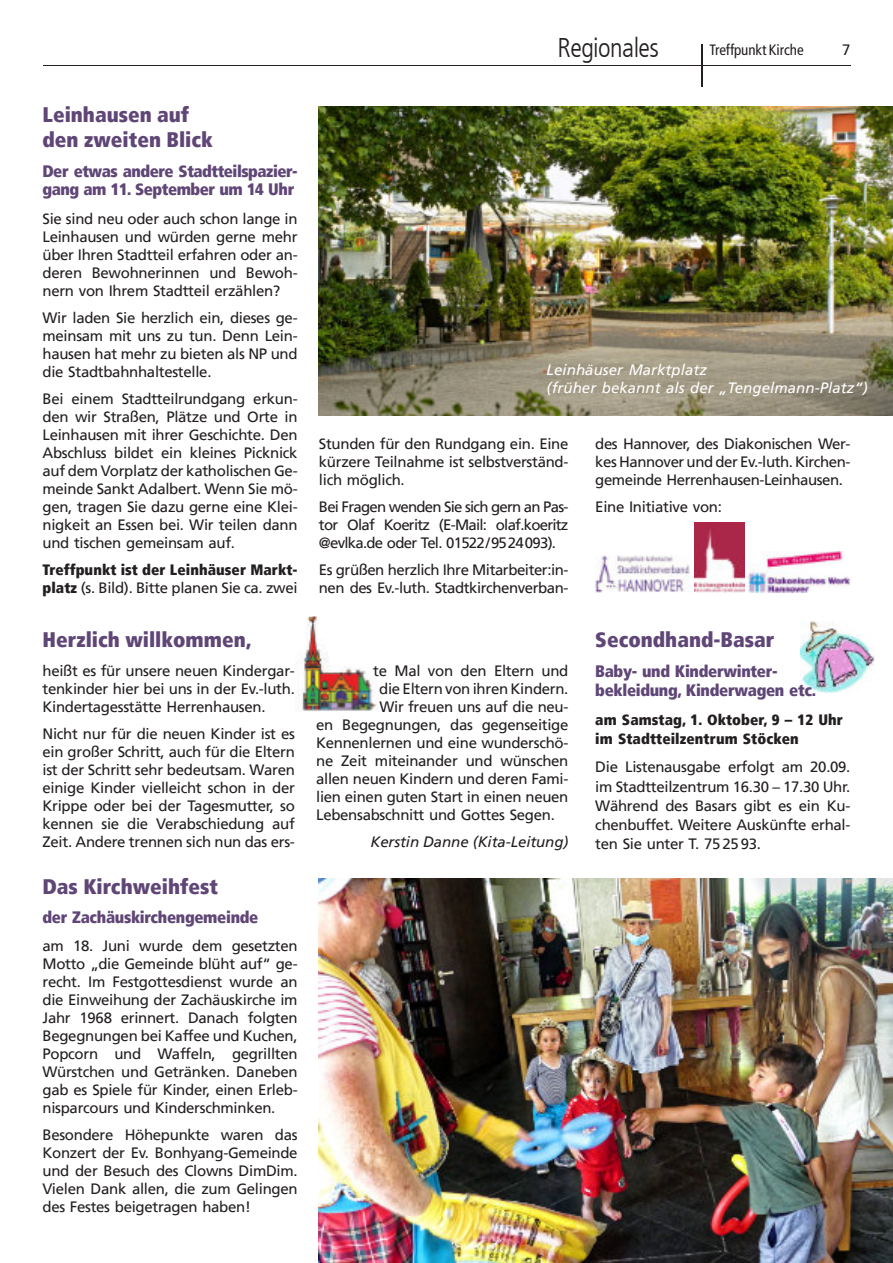
<style>
.page{position:relative;width:893px;height:1263px;background:#fff}
.page>*{position:absolute;margin:0;border:0;box-sizing:border-box;transform-origin:0 0}
.t1{font:300 condensed 27px "Frutiger LT";letter-spacing:-.02em;color:#231f20}
.t2{font:900 condensed 21px/25.2px "Frutiger LT";color:#5f4676}
.t3{font:900 condensed 16.5px/18px "Frutiger LT";letter-spacing:-.02em;color:#5f4676}
.t4{font:15px/18px "Frutiger LT";letter-spacing:-.02em;color:#231f20;text-align:justify}
.t5{font:900 condensed 15px/18px "Frutiger LT";letter-spacing:.005em;color:#231f20}
.t6{font:italic 15px/18px "Frutiger LT";letter-spacing:.005em;color:#fff}
.t7{font:italic 15px "Frutiger LT";letter-spacing:-.005em;color:#231f20}
.t8{font:condensed 15px "Frutiger LT";letter-spacing:-.005em;color:#231f20}
.s1{font-weight:400;font-stretch:normal}
</style>
<div class="page">
<img style="left:800px;top:621px;width:75px;height:71px">
<hr style="left:702px;top:44px;width:1px;height:43px;background:#231f20">
<hr style="left:43px;top:65px;width:807px;height:1px;background:#231f20">
<img style="left:319px;top:878px;width:574px;height:385px">
<img style="left:748px;top:551px;width:102px;height:42px">
<img style="left:595px;top:556px;width:95px;height:37px">
<img style="left:694px;top:522px;width:50px;height:71px">
<img style="left:297px;top:616px;width:81px;height:96px">
<img style="left:319px;top:106px;width:574px;height:309px">
<h2 class="t2" style="left:43px;top:104px;width:172px">Leinhausen auf den zweiten Blick</h2>
<p class="t3" style="left:43px;top:164px;width:257px">Der etwas andere Stadtteilspazier&shy;gang am 11. September um 14 Uhr</p>
<p class="t4" style="left:43px;top:210px;width:257px">Sie sind neu oder auch schon lange in Leinhausen und würden gerne mehr über Ihren Stadtteil erfahren oder an&shy;deren Bewohnerinnen und Bewoh&shy;nern von Ihrem Stadtteil erzählen?</p>
<p class="t4" style="left:43px;top:309px;width:257px">Wir laden Sie herzlich ein, dieses ge&shy;meinsam mit uns zu tun. Denn Lein&shy;hausen hat mehr zu bieten als NP und die Stadtbahnhaltestelle.</p>
<p class="t4" style="left:43px;top:390px;width:257px">Bei einem Stadtteilrundgang erkun&shy;den wir Straßen, Plätze und Orte in Leinhausen mit ihrer Geschichte. Den Abschluss bildet ein kleines Picknick auf dem Vorplatz der katholischen Ge&shy;meinde Sankt Adalbert. Wenn Sie mö&shy;gen, tragen Sie dazu gerne eine Klei&shy;nigkeit an Essen bei. Wir teilen dann und tischen gemeinsam auf.</p>
<p class="t5" style="left:43px;top:562px;width:257px">Treffpunkt ist der Leinhäuser Markt&shy;platz <span class="s1">(s. Bild). Bitte planen Sie ca. zwei</span></p>
<h2 class="t2" style="left:43px;top:629px;width:210px">Herzlich willkommen,</h2>
<p class="t4" style="left:43px;top:662px;width:254px">heißt es für unsere neuen Kindergar&shy;tenkinder hier bei uns in der Ev.-luth.<br>Kindertagesstätte Herrenhausen.</p>
<p class="t4" style="left:43px;top:725px;width:254px">Nicht nur für die neuen Kinder ist es ein großer Schritt, auch für die Eltern ist der Schritt sehr bedeutsam. Waren einige Kinder vielleicht schon in der Krippe oder bei der Tagesmutter, so kennen sie die Verabschiedung auf Zeit. Andere trennen sich nun das ers-</p>
<h2 class="t2" style="left:43px;top:876px;width:177px">Das Kirchweihfest</h2>
<p class="t3" style="left:43px;top:909px;width:217px">der Zachäuskirchengemeinde</p>
<p class="t4" style="left:43px;top:938px;width:257px">am 18. Juni wurde dem gesetzten Motto „die Gemeinde blüht auf“ ge&shy;recht. Im Festgottesdienst wurde an die Einweihung der Zachäuskirche im Jahr 1968 erinnert. Danach folgten Begegnungen bei Kaffee und Kuchen, Popcorn und Waffeln, gegrillten Würstchen und Getränken. Daneben gab es Spiele für Kinder, einen Erleb&shy;nisparcours und Kinderschminken.</p>
<p class="t4" style="left:43px;top:1127px;width:257px">Besondere Höhepunkte waren das Konzert der Ev. Bonhyang-Gemeinde und der Besuch des Clowns DimDim.<br>Vielen Dank allen, die zum Gelingen des Festes beigetragen haben!</p>
<h1 class="t1" style="left:557px;top:37px;width:103px">Regionales</h1>
<p class="t8" style="left:709px;top:44px;width:96px">Treffpunkt Kirche</p>
<p class="t4" style="left:842px;top:42px;width:10px">7</p>
<p class="t6" style="left:547px;top:362px;width:323px">Leinhäuser Marktplatz<br>(früher bekannt als der „Tengelmann-Platz“)</p>
<p class="t4" style="left:319px;top:435px;width:251px">Stunden für den Rundgang ein. Eine kürzere Teilnahme ist selbstverständ&shy;lich möglich.</p>
<p class="t4" style="left:319px;top:498px;width:251px">Bei Fragen wenden Sie sich gern an Pas&shy;tor Olaf Koeritz (E-Mail: olaf.koeritz @evlka.de oder Tel. 01522/9524093).</p>
<p class="t4" style="left:319px;top:561px;width:251px">Es grüßen herzlich Ihre Mitarbeiter:in&shy;nen des Ev.-luth. Stadtkirchenverban-</p>
<p class="t4" style="left:373px;top:662px;width:197px">te Mal von den Eltern und</p>
<p class="t4" style="left:379px;top:680px;width:191px">die Eltern von ihren Kindern.</p>
<p class="t4" style="left:379px;top:698px;width:191px">Wir freuen uns auf die neu-</p>
<p class="t4" style="left:316px;top:716px;width:254px">en Begegnungen, das gegenseitige</p>
<p class="t4" style="left:316px;top:734px;width:254px">Kennenlernen und eine wunderschö-</p>
<p class="t4" style="left:316px;top:752px;width:254px">ne Zeit miteinander und wünschen</p>
<p class="t4" style="left:316px;top:770px;width:254px">allen neuen Kindern und deren Fami-</p>
<p class="t4" style="left:316px;top:788px;width:254px">lien einen guten Start in einen neuen</p>
<p class="t4" style="left:316px;top:806px;width:240px">Lebensabschnitt und Gottes Segen.</p>
<p class="t7" style="left:370px;top:835px;width:200px">Kerstin Danne (Kita-Leitung)</p>
<p class="t4" style="left:595px;top:435px;width:257px">des Hannover, des Diakonischen Wer&shy;kes Hannover und der Ev.-luth. Kirchen&shy;gemeinde Herrenhausen-Leinhausen.</p>
<p class="t4" style="left:595px;top:498px;width:128px">Eine Initiative von:</p>
<h2 class="t2" style="left:595px;top:629px;width:180px">Secondhand-Basar</h2>
<p class="t3" style="left:595px;top:663px;width:222px;line-height:19.4px">Baby- und Kinderwinter&shy;bekleidung, Kinderwagen etc.</p>
<p class="t5" style="left:595px;top:711px;width:249px;line-height:19.4px">am Samstag, 1. Oktober, 9 – 12 Uhr im Stadtteilzentrum Stöcken</p>
<p class="t4" style="left:595px;top:758px;width:257px;line-height:19.4px">Die Listenausgabe erfolgt am 20.09. im Stadtteilzentrum 16.30 – 17.30 Uhr.<br>Während des Basars gibt es ein Ku&shy;chenbuffet. Weitere Auskünfte erhal&shy;ten Sie unter T. 75 25 93.</p>
</div>
